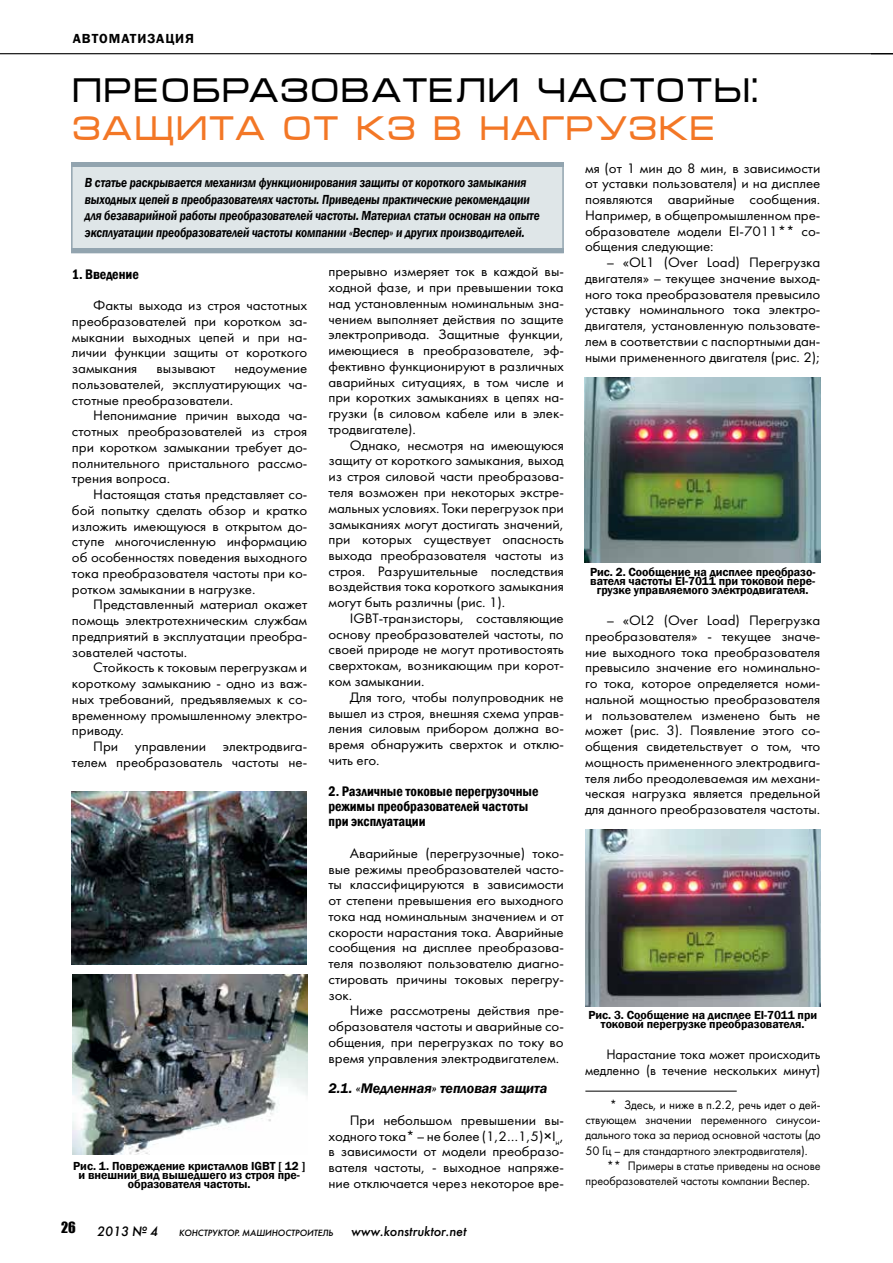
<style>
.page{position:relative;width:893px;height:1263px;background:#fff}
.page>*{position:absolute;margin:0;border:0;box-sizing:border-box;transform-origin:0 0}
.t1{font:34.5px "Micra";color:#000;scale:.95 1}
.t2{font:34.5px "Micra";color:#f37726;scale:.95 1}
.t3{font:14.25px/15.8px "Futura Book C";letter-spacing:-.005em;color:#000;text-align:justify;scale:1.05 1}
.t4{font:600 condensed 14.25px/15.3px "Franklin Gothic";letter-spacing:-.005em;color:#000}
.t5{font:14.25px/15.8px "Futura Book C";letter-spacing:-.005em;color:#000;text-align:right}
.t6{font:italic 600 14.25px "Franklin Gothic";letter-spacing:-.005em;color:#000}
.t7{font:14.25px "Impact";color:#000}
.t8{font:italic 600 13.5px/16.5px "Franklin Gothic";letter-spacing:-.01em;color:#000;scale:.84 1}
.t9{font:italic 13.5px "Futuris C";color:#000}
.t10{font:600 13.5px "Franklin Gothic";letter-spacing:.07em;color:#000}
.t11{font:12.75px/15.3px "Futura Book C";letter-spacing:-.005em;color:#000;text-align:justify}
.t12{font:600 12px/9px "Franklin Gothic";letter-spacing:-.005em;color:#000;text-align:center}
.t13{font:italic 9px "Futuris C";color:#000}
.s1{color:#fff}
.s2{font-family:"Arial"}
</style>
<div class="page">
<hr style="left:0;top:53px;width:893px;height:1px;background:#000">
<div style="left:71px;top:164px;width:493px;height:89px;background:#dfe6e8;border:2px solid #92a4af"></div>
<div style="left:71px;top:162px;width:493px;height:5px;background:#92a4af"></div>
<div style="left:71px;top:248px;width:493px;height:5px;background:#92a4af"></div>
<img style="left:585px;top:377px;width:235px;height:186px">
<img style="left:585px;top:830px;width:235px;height:177px">
<hr style="left:585px;top:1091px;width:152px;height:1px;background:#000">
<img style="left:71px;top:791px;width:236px;height:173px">
<img style="left:72px;top:975px;width:236px;height:180px">
<p class="t10" style="left:73px;top:30px;width:123px">АВТОМАТИЗАЦИЯ</p>
<h1 class="t1" style="left:72px;top:72px;width:724px">Преобразователи частоты:</h1>
<h1 class="t2" style="left:72px;top:110px;width:681px">Защита от кз в нагрузке</h1>
<p class="t8" style="left:85px;top:174px;width:543px">В статье раскрывается механизм функционирования защиты от короткого замыкания выходных цепей в преобразователях частоты. Приведены практические рекомендации для безаварийной работы преобразователей частоты. Материал статьи основан на опыте эксплуатации преобразователей частоты компании «Веспер» и других производителей.</p>
<p class="t4" style="left:72px;top:266px;width:68px">1. Введение</p>
<p class="t3" style="left:72px;top:298px;width:226px;text-indent:21px">Факты выхода из строя частотных преобразователей при коротком за&shy;мыкании выходных цепей и при на&shy;личии функции защиты от короткого замыкания</p>
<p class="t3" style="left:585px;top:160px;width:226px">мя (от 1 мин до 8 мин, в зависимости от уставки пользователя) и на дисплее появляются аварийные сообщения.<br>Например, в общепромышленном пре&shy;образователе модели EI-7011** со&shy;общения следующие:</p>
<p class="t3" style="left:585px;top:255px;width:226px;text-indent:21px">–<span class="s1">0</span>«OL1 (Over Load) Перегрузка двигателя» – текущее значение выход&shy;ного тока преобразователя превысило уставку номинального тока электро&shy;двигателя, установленную пользовате&shy;лем в соответствии с паспортными дан&shy;ными примененного двигателя (рис. 2);</p>
<p class="t3" style="left:328px;top:264px;width:226px">прерывно измеряет ток в каждой вы&shy;ходной фазе, и при превышении тока над установленным номинальным зна&shy;чением выполняет действия по защите электропривода. Защитные функции, имеющиеся в преобразователе, эф&shy;фективно функционируют в различных аварийных ситуациях, в том числе и при коротких замыканиях в цепях на&shy;грузки (в силовом кабеле или в элек&shy;тродвигателе).</p>
<p class="t3" style="left:328px;top:437px;width:226px;text-indent:21px">Однако, несмотря на имеющуюся защиту от короткого замыкания, выход из строя силовой части преобразова&shy;теля возможен при некоторых экстре&shy;мальных условиях. Токи перегрузок при замыканиях могут достигать значений, при которых существует опасность выхода преобразователя частоты из строя. Разрушительные последствия воздействия тока короткого замыкания могут быть различны (рис. 1).</p>
<p class="t3" style="left:328px;top:611px;width:226px;text-indent:21px">IGBT-транзисторы, составляющие основу преобразователей частоты, по своей природе не могут противостоять сверхтокам, возникающим при корот&shy;ком замыкании.</p>
<p class="t3" style="left:328px;top:689px;width:226px;text-indent:21px">Для того, чтобы полупроводник не вышел из строя, внешняя схема управ&shy;ления силовым прибором должна во&shy;время обнаружить сверхток и отклю&shy;чить его.</p>
<p class="t4" style="left:328px;top:783px;width:211px">2. Различные токовые перегрузочные режимы преобразователей частоты при эксплуатации</p>
<p class="t3" style="left:328px;top:845px;width:226px;text-indent:21px">Аварийные (перегрузочные) токо&shy;вые режимы преобразователей часто&shy;ты классифицируются в зависимости от степени превышения его выходного тока над номинальным значением и от скорости нарастания тока. Аварийные сообщения на дисплее преобразова&shy;теля позволяют пользователю диагно&shy;стировать причины токовых перегру&shy;зок.</p>
<p class="t3" style="left:328px;top:1003px;width:226px;text-indent:21px">Ниже рассмотрены действия пре&shy;образователя частоты и аварийные со&shy;общения, при перегрузках по току во время управления электродвигателем.</p>
<p class="t6" style="left:328px;top:1079px;width:220px">2.1. «Медленная» тепловая защита</p>
<p class="t3" style="left:328px;top:1112px;width:226px;text-indent:21px">При небольшом превышении вы&shy;ходного тока* – не более (1,2…1,5)<span class="s2">×</span>I<sub>н</sub>, в зависимости от модели преобразо&shy;вателя частоты, - выходное напряже&shy;ние отключается через некоторое вре-</p>
<p class="t3" style="left:72px;top:361px;width:226px;text-indent:162px">недоумение пользователей, эксплуатирующих ча&shy;стотные преобразователи.</p>
<p class="t3" style="left:72px;top:408px;width:226px;text-indent:21px">Непонимание причин выхода ча&shy;стотных преобразователей из строя при коротком замыкании требует до&shy;полнительного пристального рассмо&shy;трения вопроса.</p>
<p class="t3" style="left:72px;top:487px;width:226px;text-indent:21px">Настоящая статья представляет со&shy;бой попытку сделать обзор и кратко изложить имеющуюся в открытом до&shy;ступе многочисленную информацию об особенностях поведения выходного тока преобразователя частоты при ко&shy;ротком замыкании в нагрузке.</p>
<p class="t3" style="left:72px;top:597px;width:226px;text-indent:21px">Представленный материал окажет помощь электротехническим службам предприятий в эксплуатации преобра&shy;зователей частоты.</p>
<p class="t3" style="left:72px;top:660px;width:226px;text-indent:21px">Стойкость к токовым перегрузкам и короткому замыканию - одно из важ&shy;ных требований, предъявляемых к со&shy;временному промышленному электро&shy;приводу.</p>
<p class="t3" style="left:72px;top:739px;width:226px;text-align:right">При управлении электродвига&shy;телем преобразователь частоты не-</p>
<p class="t3" style="left:156px;top:361px;width:58px">вызывают</p>
<p class="t12" style="left:590px;top:567px;width:227px">Рис. 2. Сообщение на дисплее преобразо&shy;вателя частоты EI-7011 при токовой пере&shy;грузке управляемого электродвигателя.</p>
<p class="t3" style="left:585px;top:613px;width:226px;text-indent:21px">–<span class="s1">0</span>«OL2 (Over Load) Перегрузка преобразователя» - текущее значе&shy;ние выходного тока преобразователя превысило значение его номинально&shy;го тока, которое определяется номи&shy;нальной мощностью преобразователя и пользователем изменено быть не может (рис. 3). Появление этого со&shy;общения свидетельствует о том, что мощность примененного электродвига&shy;теля либо преодолеваемая им механи&shy;ческая нагрузка является предельной для данного преобразователя частоты.</p>
<p class="t12" style="left:588px;top:1010px;width:230px">Рис. 3. Сообщение на дисплее EI-7011 при токовой перегрузке преобразователя.</p>
<p class="t5" style="left:585px;top:1047px;width:237px">Нарастание тока может происходить медленно (в течение нескольких минут)</p>
<p class="t11" style="left:585px;top:1097px;width:237px;text-indent:25px">*<span class="s1">0</span>Здесь, и ниже в п.2.2, речь идет о дей&shy;ствующем значении переменного синусои&shy;дального тока за период основной частоты (до 50 Гц – для стандартного электродвигателя).</p>
<p class="t11" style="left:585px;top:1158px;width:237px;text-indent:21px">**<span class="s1">0</span>Примеры в статье приведены на основе преобразователей частоты компании Веспер.</p>
<p class="t12" style="left:73px;top:1161px;width:233px">Рис. 1. Повреждение кристаллов IGBT [ 12 ] и внешний вид вышедшего из строя пре&shy;образователя частоты.</p>
<p class="t7" style="left:61px;top:1216px;width:16px">26</p>
<p class="t9" style="left:97px;top:1223px;width:63px">2013 № 4</p>
<p class="t13" style="left:179px;top:1227px;width:156px">КОНСТРУКТОР. МАШИНОСТРОИТЕЛЬ</p>
<p class="t9" style="left:351px;top:1223px;width:117px">www.konstruktor.net</p>
</div>
